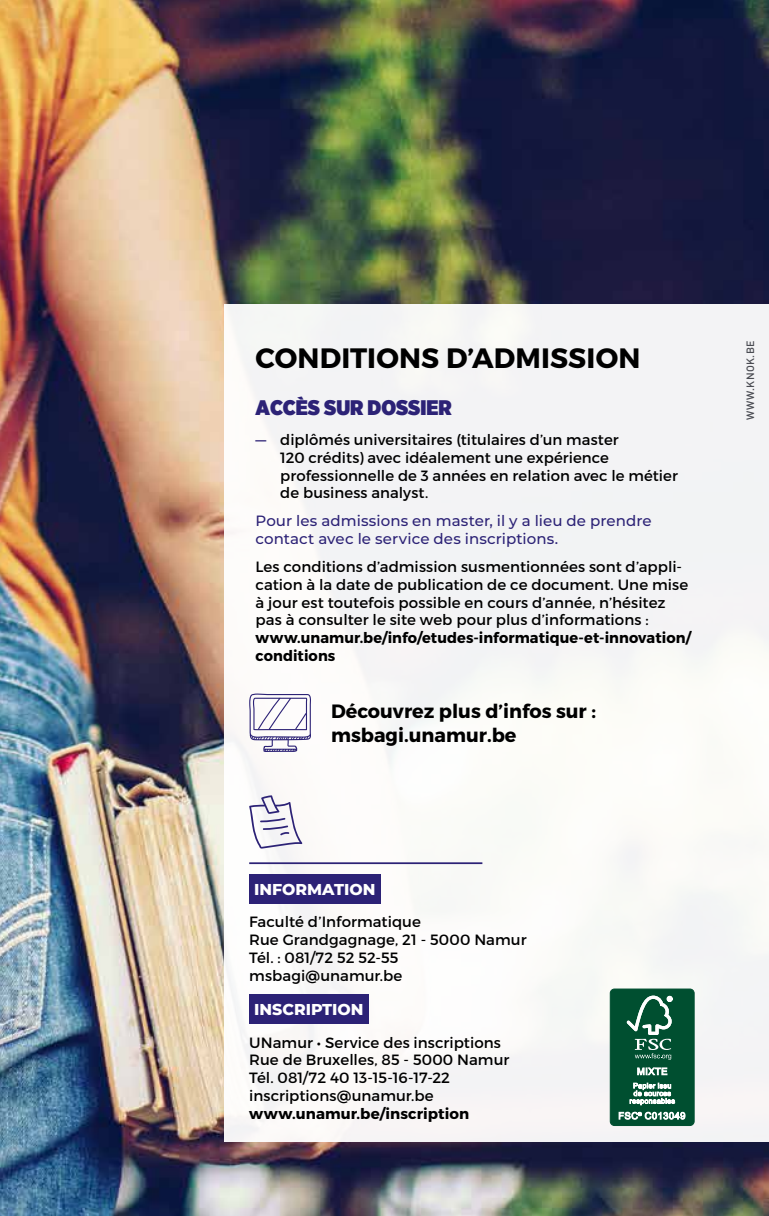
<style>
.page{position:relative;width:769px;height:1216px;background:#fff}
.page>*{position:absolute;margin:0;border:0;box-sizing:border-box;transform-origin:0 0}
.t1{font:700 28px "Montserrat";letter-spacing:.01em;color:#000}
.t2{font:900 21px "Gotham Narrow";color:#2c2276}
.t3{font:700 19.25px/23.1px "Montserrat";color:#000}
.t4{font:800 15.75px "Montserrat";color:#fff}
.t5{font:14.88px/17.8px "Montserrat";letter-spacing:.005em;color:#000}
.t6{font:700 14.88px/17.8px "Montserrat";letter-spacing:.005em;color:#000}
.t7{font:500 14.88px/17.8px "Montserrat";letter-spacing:.005em;color:#2c2276}
.t8{font:500 10.5px "DIN";letter-spacing:.035em;color:#494b52}
.s1{font-size:15.75px;color:#2c2276}
</style>
<div class="page">
<img style="left:0;top:0;width:769px;height:1215px">
<div style="left:224px;top:304px;width:545px;height:837px;background:#f7f6f5"></div>
<div style="left:249px;top:874px;width:131px;height:29px;background:#2c2276"></div>
<div style="left:249px;top:994px;width:119px;height:29px;background:#2c2276"></div>
<svg style="left:249px;top:795px;width:53px;height:53px"></svg>
<hr style="left:249px;top:862px;width:233px;height:2px;background:#2c2276">
<svg style="left:249px;top:693px;width:62px;height:59px"></svg>
<div style="left:610px;top:989px;width:84px;height:136px;background:#004f30;border-radius:4px"></div>
<div style="left:610px;top:988px;width:84px;height:137px;border:1px solid #004f30;border-radius:4px"></div>
<svg style="left:627px;top:995px;width:45px;height:64px"></svg>
<svg style="left:637px;top:1067px;width:30px;height:8px"></svg>
<svg style="left:630px;top:1082px;width:45px;height:23px"></svg>
<svg style="left:619px;top:1111px;width:66px;height:8px"></svg>
<h1 class="t1" style="left:256px;top:340px;width:386px">CONDITIONS D’ADMISSION</h1>
<h2 class="t2" style="left:255px;top:393px;width:198px">ACCÈS SUR DOSSIER</h2>
<p class="t5" style="left:280px;top:430px;width:399px;text-indent:-25px"><span class="s1">—</span> diplômés universitaires (titulaires d’un master<br>120 crédits) avec idéalement une expérience professionnelle de 3 années en relation avec le métier de business analyst.</p>
<p class="t7" style="left:255px;top:511px;width:398px">Pour les admissions en master, il y a lieu de prendre contact avec le service des inscriptions.</p>
<p class="t5" style="left:255px;top:557px;width:434px">Les conditions d’admission susmentionnées sont d’appli&shy;cation à la date de publication de ce document. Une mise à jour est toutefois possible en cours d’année, n’hésitez pas à consulter le site web pour plus d’informations :</p>
<p class="t6" style="left:255px;top:629px;width:437px">www.unamur.be/info/etudes-informatique-et-innovation/ conditions</p>
<p class="t3" style="left:331px;top:700px;width:266px">Découvrez plus d’infos sur : msbagi.unamur.be</p>
<p class="t8" style="left:744px;top:420px;width:81px;rotate:-90deg">WWW.KNOK.BE</p>
<p class="t4" style="left:254px;top:877px;width:123px">INFORMATION</p>
<p class="t5" style="left:249px;top:913px;width:279px">Faculté d’Informatique<br>Rue Grandgagnage, 21 - 5000 Namur<br>Tél. : 081/72 52 52-55 msbagi@unamur.be</p>
<p class="t4" style="left:254px;top:997px;width:111px">INSCRIPTION</p>
<p class="t5" style="left:249px;top:1033px;width:262px">UNamur • Service des inscriptions<br>Rue de Bruxelles, 85 - 5000 Namur<br>Tél. 081/72 40 13-15-16-17-22 inscriptions@unamur.be</p>
<p class="t6" style="left:249px;top:1104px;width:222px">www.unamur.be/inscription</p>
</div>
